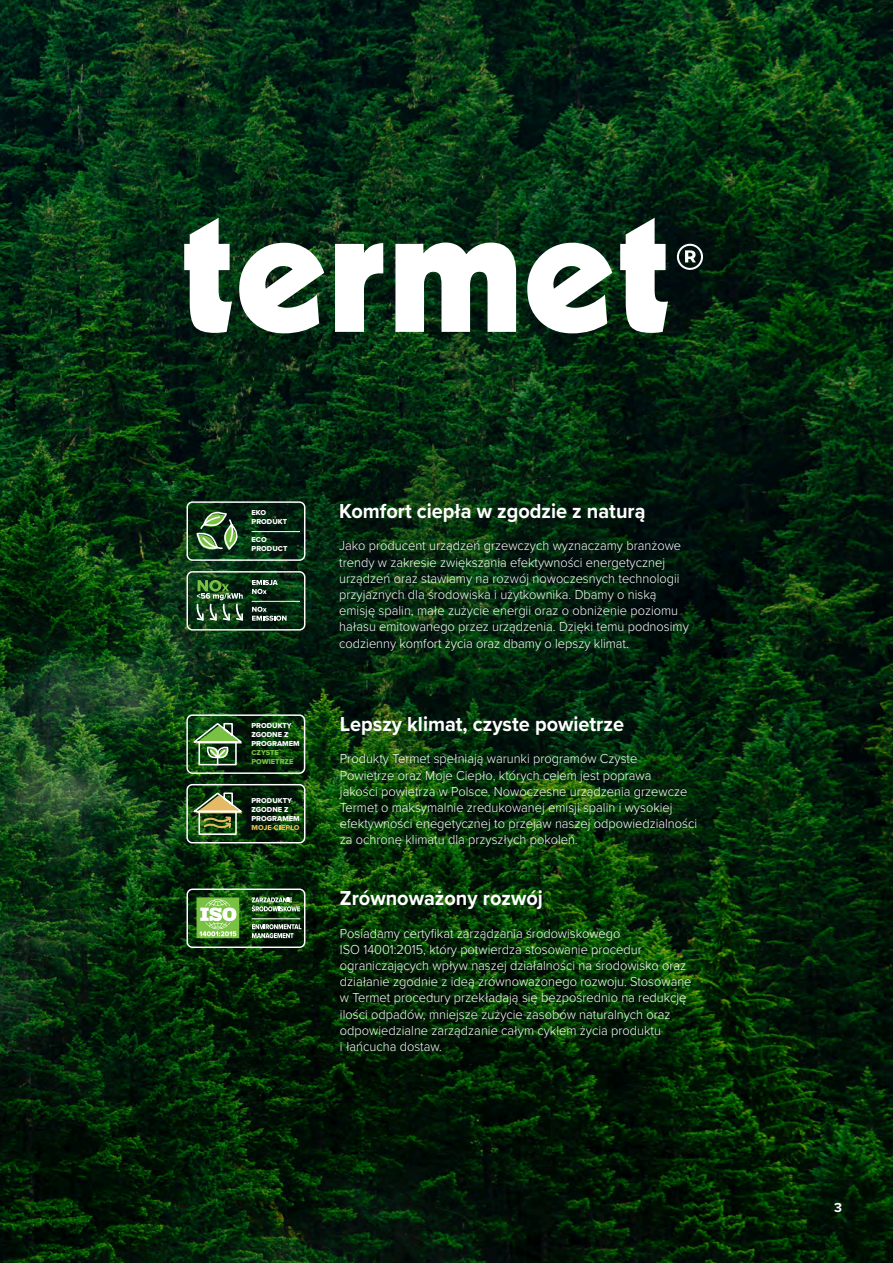
<style>
.page{position:relative;width:893px;height:1263px;background:#fff}
.page>*{position:absolute;margin:0;border:0;box-sizing:border-box;transform-origin:0 0}
.t1{font:700 21px "Proxima Nova";color:#fff;scale:.95 1}
.t2{font:300 13.5px/16.2px "Proxima Nova";color:#fff;scale:.95 1}
.t3{font:700 13.5px "Proxima Nova";color:#fff}
.t4{font:7.5px/8.9px "Proxima Nova Extrabld";color:#fff}
.t5{font:7.5px "Proxima Nova Extrabld";color:#e3b556}
.s1{color:#79c142}
</style>
<div class="page">
<img style="left:0;top:0;width:893px;height:1263px">
<svg style="left:184px;top:218px;width:484px;height:115px"></svg>
<svg style="left:677px;top:244px;width:26px;height:26px"></svg>
<div style="left:187px;top:501px;width:118px;height:60px;border:1px solid #fff;border-radius:5px"></div>
<hr style="left:252px;top:531px;width:48px;height:1px;background:#fff">
<svg style="left:195px;top:511px;width:43px;height:40px;background:#4f714b"></svg>
<div style="left:187px;top:571px;width:118px;height:60px;border:1px solid #fdfdf1;border-radius:5px"></div>
<svg style="left:252px;top:580px;width:26px;height:14px"></svg>
<svg style="left:252px;top:607px;width:35px;height:14px"></svg>
<hr style="left:252px;top:601px;width:48px;height:1px;background:#fdfdf1">
<svg style="left:196px;top:580px;width:47px;height:41px;background:#406740"></svg>
<div style="left:187px;top:888px;width:118px;height:60px;border:1px solid #fff;border-radius:5px"></div>
<svg style="left:252px;top:897px;width:48px;height:14px"></svg>
<svg style="left:252px;top:924px;width:49px;height:14px"></svg>
<hr style="left:252px;top:918px;width:48px;height:1px;background:#fff">
<svg style="left:197px;top:897px;width:42px;height:41px"></svg>
<div style="left:186px;top:714px;width:119px;height:60px;border:1px solid #fff;border-radius:5px"></div>
<svg style="left:190px;top:721px;width:56px;height:45px;background:#487042"></svg>
<div style="left:186px;top:784px;width:119px;height:59px;border:1px solid #fff;border-radius:5px"></div>
<svg style="left:264px;top:825px;width:30px;height:5px"></svg>
<svg style="left:190px;top:791px;width:56px;height:45px;background:#546c3c"></svg>
<p class="t4" style="left:252px;top:508px;width:37px">EKO<br>PRODUKT</p>
<p class="t4" style="left:252px;top:535px;width:37px">ECO<br>PRODUCT</p>
<p class="t4" style="left:251px;top:721px;width:50px">PRODUKTY<br>ZGODNE Z<br>PROGRAMEM<br><span class="s1">CZYSTE<br>POWIETRZE</span></p>
<p class="t4" style="left:252px;top:796px;width:50px">PRODUKTY<br>ZGODNE Z<br>PROGRAMEM</p>
<p class="t5" style="left:252px;top:822px;width:14px">MO</p>
<p class="t5" style="left:294px;top:822px;width:7px">O</p>
<p class="t1" style="left:339px;top:495px;width:324px">Komfort ciepła w zgodzie z naturą</p>
<p class="t2" style="left:339px;top:537px;width:369px">Jako producent urządzeń grzewczych wyznaczamy branżowe trendy w zakresie zwiększania efektywności energetycznej urządzeń oraz stawiamy na rozwój nowoczesnych technologii przyjaznych dla środowiska i użytkownika. Dbamy o niską emisję spalin, małe zużycie energii oraz o obniżenie poziomu hałasu emitowanego przez urządzenia. Dzięki temu podnosimy codzienny komfort życia oraz dbamy o lepszy klimat.</p>
<p class="t1" style="left:340px;top:708px;width:301px">Lepszy klimat, czyste powietrze</p>
<p class="t2" style="left:340px;top:750px;width:377px">Produkty Termet spełniają warunki programów Czyste<br>Powietrze oraz Moje Ciepło, których celem jest poprawa<br>jakości powietrza w Polsce. Nowoczesne urządzenia grzewcze Termet o maksymalnie zredukowanej emisji spalin i wysokiej efektywności enegetycznej to przejaw naszej odpowiedzialności za ochronę klimatu dla przyszłych pokoleń.</p>
<p class="t1" style="left:340px;top:882px;width:215px">Zrównoważony rozwój</p>
<p class="t2" style="left:340px;top:924px;width:372px">Posiadamy certyfikat zarządzania środowiskowego<br>ISO 14001:2015, który potwierdza stosowanie procedur ograniczających wpływ naszej działalności na środowisko oraz działanie zgodnie z ideą zrównoważonego rozwoju. Stosowane w Termet procedury przekładają się bezpośrednio na redukcję ilości odpadów, mniejsze zużycie zasobów naturalnych oraz odpowiedzialne zarządzanie całym cyklem życia produktu<br>i łańcucha dostaw.</p>
<p class="t3" style="left:834px;top:1197px;width:9px">3</p>
</div>
